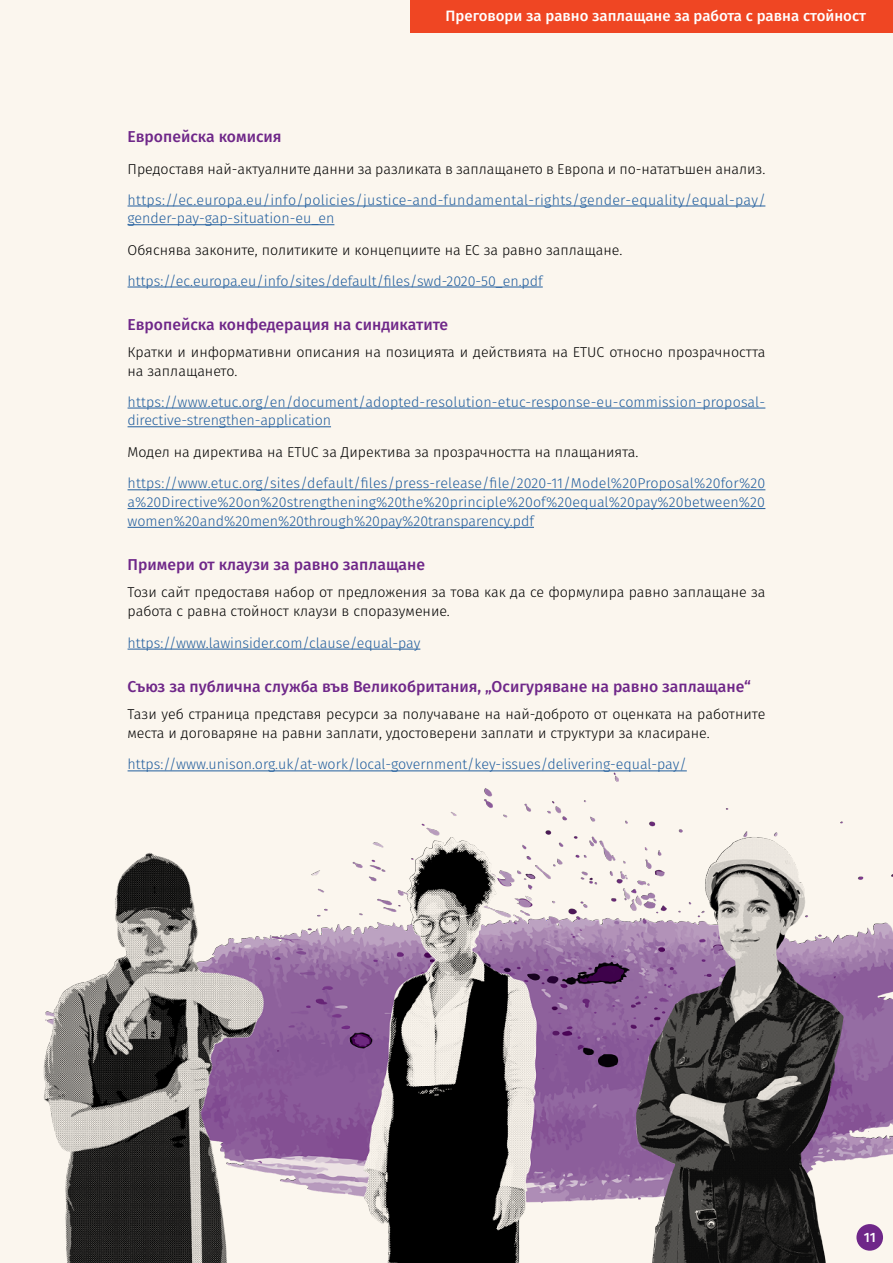
<style>
.page{position:relative;width:893px;height:1263px;background:#fbf6ee}
.page>*{position:absolute;margin:0;border:0;box-sizing:border-box;transform-origin:0 0}
.copy_ok{font:500 15.75px "Fira Sans";color:#6f2789}
.copy_ok-2{font:500 15px "Fira Sans";color:#fff}
.copy_ok-3{font:300 14.25px/18.8px "Fira Sans";color:#000}
.copy_ok-4{font:300 14.25px/18.8px "Fira Sans";color:#215e9e}
.copy_ok-5{font:300 14.25px/18.8px "Fira Sans";letter-spacing:.02em;color:#215e9e}
.t1{font:500 13.5px "Fira Sans";color:#fff}
</style>
<div class="page">
<img style="left:43px;top:772px;width:850px;height:491px">
<hr style="left:128px;top:206px;width:637px;height:1px;background:#215e9e">
<hr style="left:128px;top:224px;width:206px;height:1px;background:#215e9e">
<hr style="left:128px;top:287px;width:415px;height:1px;background:#215e9e">
<hr style="left:128px;top:408px;width:637px;height:1px;background:#215e9e">
<hr style="left:128px;top:426px;width:203px;height:1px;background:#215e9e">
<hr style="left:128px;top:489px;width:637px;height:1px;background:#215e9e">
<hr style="left:128px;top:508px;width:637px;height:1px;background:#215e9e">
<hr style="left:128px;top:527px;width:406px;height:1px;background:#215e9e">
<hr style="left:128px;top:649px;width:292px;height:1px;background:#215e9e">
<hr style="left:128px;top:770px;width:559px;height:1px;background:#215e9e">
<div style="left:410px;top:0;width:483px;height:33px;background:#ef4623"></div>
<p class="copy_ok-2" style="left:445px;top:4px;width:422px">Преговори за равно заплащане за работа с равна стойност</p>
<p class="copy_ok" style="left:128px;top:124px;width:156px">Европейска комисия</p>
<p class="copy_ok-3" style="left:128px;top:159px;width:639px">Предоставя най-актуалните данни за разликата в заплащането в Европа и по-нататъшен анализ.</p>
<p class="copy_ok-5" style="left:128px;top:190px;width:640px">https://ec.europa.eu/info/policies/justice-and-fundamental-rights/gender-equality/equal-pay/ gender-pay-gap-situation-eu_en</p>
<p class="copy_ok-3" style="left:128px;top:240px;width:496px">Обяснява законите, политиките и концепциите на ЕС за равно заплащане.</p>
<p class="copy_ok-4" style="left:128px;top:271px;width:417px">https://ec.europa.eu/info/sites/default/files/swd-2020-50_en.pdf</p>
<p class="copy_ok" style="left:128px;top:312px;width:322px">Европейска конфедерация на синдикатите</p>
<p class="copy_ok-3" style="left:128px;top:343px;width:639px">Кратки и информативни описания на позицията и действията на ETUC относно прозрачността на заплащането.</p>
<p class="copy_ok-4" style="left:128px;top:392px;width:639px">https://www.etuc.org/en/document/adopted-resolution-etuc-response-eu-commission-proposal&shy;directive-strengthen-application</p>
<p class="copy_ok-3" style="left:128px;top:442px;width:512px">Модел на директива на ETUC за Директива за прозрачността на плащанията.</p>
<p class="copy_ok-4" style="left:128px;top:474px;width:639px;text-align:justify">https://www.etuc.org/sites/default/files/press-release/file/2020-11/Model%20Proposal%20for%20 a%20Directive%20on%20strengthening%20the%20principle%20of%20equal%20pay%20between%20 women%20and%20men%20through%20pay%20transparency.pdf</p>
<p class="copy_ok" style="left:128px;top:552px;width:299px">Примери от клаузи за равно заплащане</p>
<p class="copy_ok-3" style="left:128px;top:583px;width:639px">Този сайт предоставя набор от предложения за това как да се формулира равно заплащане за работа с равна стойност клаузи в споразумение.</p>
<p class="copy_ok-4" style="left:128px;top:633px;width:294px">https://www.lawinsider.com/clause/equal-pay</p>
<p class="copy_ok" style="left:128px;top:674px;width:625px">Съюз за публична служба във Великобритания, „Осигуряване на равно заплащане“</p>
<p class="copy_ok-3" style="left:128px;top:705px;width:639px">Тази уеб страница представя ресурси за получаване на най-доброто от оценката на работните места и договаряне на равни заплати, удостоверени заплати и структури за класиране.</p>
<p class="copy_ok-4" style="left:128px;top:755px;width:561px">https://www.unison.org.uk/at-work/local-government/key-issues/delivering-equal-pay/</p>
<p class="t1" style="left:864px;top:1226px;width:13px">11</p>
</div>
